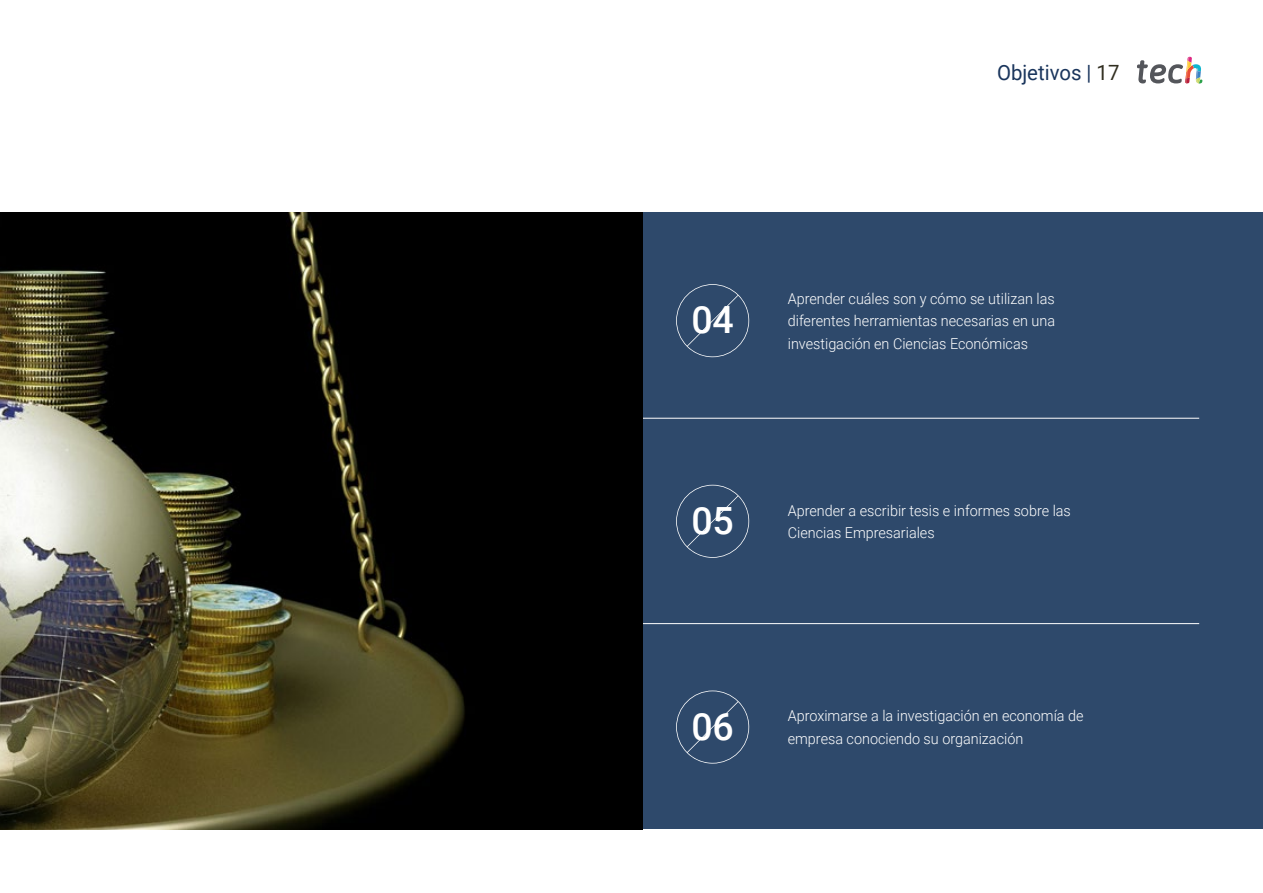
<style>
.page{position:relative;width:1263px;height:893px;background:#fff}
.page>*{position:absolute;margin:0;border:0;box-sizing:border-box;transform-origin:0 0}
.t1{font:500 37.5px "Roboto";color:#fff}
.t2{font:21px "Roboto";color:#1a355c}
.t3{font:300 15px/22.5px "Roboto";color:#fff;scale:.96 1}
.s1{color:#312e20}
</style>
<div class="page">
<svg style="left:1137px;top:57px;width:65px;height:27px"></svg>
<div style="left:642px;top:213px;width:621px;height:616px;background:#2e496b"></div>
<svg style="left:676px;top:284px;width:73px;height:73px"></svg>
<svg style="left:676px;top:485px;width:73px;height:73px"></svg>
<svg style="left:676px;top:690px;width:73px;height:74px"></svg>
<hr style="left:0;top:418px;width:1199px;height:1px;background:#fff">
<hr style="left:0;top:623px;width:1199px;height:1px;background:#fff">
<img style="left:0;top:213px;width:642px;height:616px">
<h2 class="t2" style="left:997px;top:57px;width:124px">Objetivos | <span class="s1">17</span></h2>
<h1 class="t1" style="left:691px;top:294px;width:44px">04</h1>
<p class="t3" style="left:788px;top:287px;width:280px;text-align:justify">Aprender cuáles son y cómo se utilizan las diferentes herramientas necesarias en una investigación en Ciencias Económicas</p>
<h1 class="t1" style="left:691px;top:494px;width:44px">05</h1>
<p class="t3" style="left:788px;top:498px;width:296px">Aprender a escribir tesis e informes sobre las<br>Ciencias Empresariales</p>
<h1 class="t1" style="left:691px;top:700px;width:44px">06</h1>
<p class="t3" style="left:788px;top:704px;width:310px">Aproximarse a la investigación en economía de empresa conociendo su organización</p>
</div>
